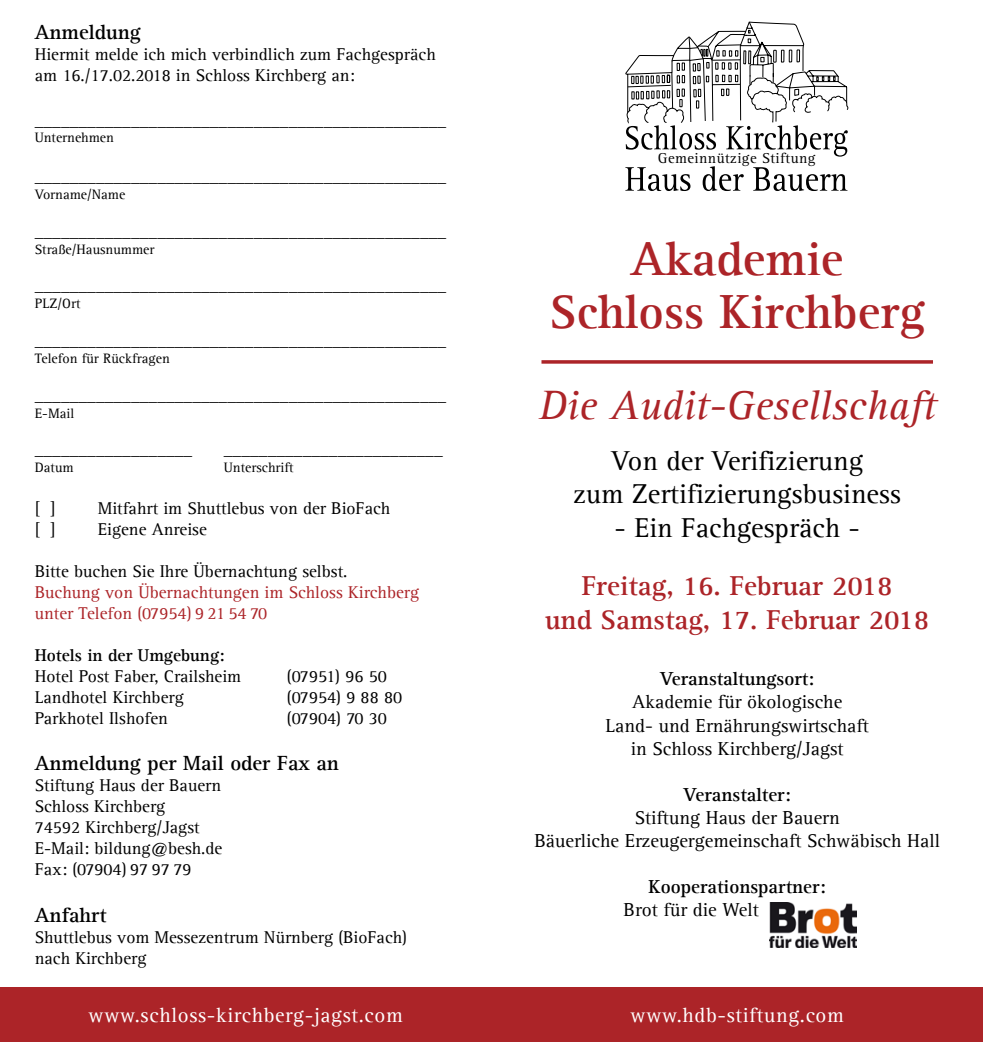
<style>
.page{position:relative;width:983px;height:1042px;background:#fff}
.page>*{position:absolute;margin:0;border:0;box-sizing:border-box;transform-origin:0 0}
.t1{font:700 49px/52.5px "Agfa Rotis Serif";color:#ac2428;text-align:center}
.t2{font:italic 42px "Agfa Rotis Serif";color:#ac2428}
.t3{font:28px/33.6px "Agfa Rotis Serif";color:#000;text-align:center}
.t4{font:700 28px/33.6px "Agfa Rotis Serif";color:#ac2428;text-align:center}
.t5{font:21px "Agfa Rotis Serif";letter-spacing:.03em;color:#fff}
.t6{font:700 21px "Agfa Rotis Serif";color:#000}
.t7{font:19.25px/23.1px "Agfa Rotis Serif";color:#000;text-align:center}
.t8{font:700 19.25px "Agfa Rotis Serif";color:#000}
.t9{font:17.5px/21px "Agfa Rotis Serif";color:#000}
.t10{font:17.5px/21px "Agfa Rotis Serif";color:#ac2428}
.t11{font:700 17.5px "Agfa Rotis Serif";color:#000}
.t12{font:14.88px "Agfa Rotis Serif";letter-spacing:.03em;color:#000}
.t13{font:14px "Agfa Rotis Serif";color:#000}
</style>
<div class="page">
<div style="left:0;top:987px;width:982px;height:55px;background:#ac2428"></div>
<svg style="left:625px;top:21px;width:223px;height:170px"></svg>
<svg style="left:541px;top:360px;width:391px;height:4px"></svg>
<img style="left:769px;top:903px;width:87px;height:44px">
<p class="t6" style="left:35px;top:20px;width:107px">Anmeldung</p>
<p class="t9" style="left:35px;top:44px;width:402px">Hiermit melde ich mich verbindlich zum Fachgespräch am 16./17.02.2018 in Schloss Kirchberg an:</p>
<p class="t9" style="left:35px;top:109px;width:413px">_______________________________________________</p>
<p class="t13" style="left:35px;top:129px;width:81px">Unternehmen</p>
<p class="t9" style="left:35px;top:166px;width:413px">_______________________________________________</p>
<p class="t13" style="left:35px;top:186px;width:92px">Vorname/Name</p>
<p class="t9" style="left:35px;top:221px;width:413px">_______________________________________________</p>
<p class="t13" style="left:35px;top:241px;width:121px">Straße/Hausnummer</p>
<p class="t9" style="left:35px;top:275px;width:413px">_______________________________________________</p>
<p class="t13" style="left:35px;top:295px;width:47px">PLZ/Ort</p>
<p class="t9" style="left:35px;top:330px;width:413px">_______________________________________________</p>
<p class="t13" style="left:35px;top:350px;width:136px">Telefon für Rückfragen</p>
<p class="t9" style="left:35px;top:385px;width:413px">_______________________________________________</p>
<p class="t13" style="left:35px;top:404px;width:41px">E-Mail</p>
<p class="t9" style="left:35px;top:439px;width:159px">__________________</p>
<p class="t9" style="left:224px;top:439px;width:220px">_________________________</p>
<p class="t13" style="left:35px;top:459px;width:40px">Datum</p>
<p class="t13" style="left:224px;top:459px;width:71px">Unterschrift</p>
<p class="t9" style="left:35px;top:498px;width:22px">[ ]</p>
<p class="t9" style="left:98px;top:498px;width:294px">Mitfahrt im Shuttlebus von der BioFach</p>
<p class="t9" style="left:35px;top:519px;width:22px">[ ]</p>
<p class="t9" style="left:98px;top:519px;width:111px">Eigene Anreise</p>
<p class="t9" style="left:35px;top:561px;width:314px">Bitte buchen Sie Ihre Übernachtung selbst.</p>
<p class="t10" style="left:35px;top:582px;width:386px">Buchung von Übernachtungen im Schloss Kirchberg unter Telefon (07954) 9 21 54 70</p>
<p class="t11" style="left:35px;top:645px;width:191px">Hotels in der Umgebung:</p>
<p class="t9" style="left:35px;top:666px;width:208px">Hotel Post Faber, Crailsheim</p>
<p class="t9" style="left:287px;top:666px;width:101px">(07951) 96 50</p>
<p class="t9" style="left:35px;top:687px;width:150px">Landhotel Kirchberg</p>
<p class="t9" style="left:287px;top:687px;width:117px">(07954) 9 88 80</p>
<p class="t9" style="left:35px;top:708px;width:135px">Parkhotel Ilshofen</p>
<p class="t9" style="left:287px;top:708px;width:101px">(07904) 70 30</p>
<p class="t6" style="left:35px;top:751px;width:306px">Anmeldung per Mail oder Fax an</p>
<p class="t9" style="left:35px;top:775px;width:189px">Stiftung Haus der Bauern<br>Schloss Kirchberg<br>74592 Kirchberg/Jagst<br>E-Mail: bildung@besh.de<br>Fax: (07904) 97 97 79</p>
<p class="t6" style="left:35px;top:902px;width:73px">Anfahrt</p>
<p class="t9" style="left:35px;top:926px;width:374px">Shuttlebus vom Messezentrum Nürnberg (BioFach) nach Kirchberg</p>
<p class="t12" style="left:657px;top:149px;width:159px">Gemeinnützige Stiftung</p>
<h1 class="t1" style="left:549px;top:233px;width:377px">Akademie<br>Schloss Kirchberg</h1>
<h2 class="t2" style="left:538px;top:380px;width:399px">Die Audit-Gesellschaft</h2>
<h3 class="t3" style="left:573px;top:444px;width:329px">Von der Verifizierung<br>zum Zertifizierungsbusiness</h3>
<h3 class="t3" style="left:614px;top:511px;width:247px">- Ein Fachgespräch -</h3>
<h3 class="t4" style="left:545px;top:569px;width:386px">Freitag, 16. Februar 2018<br>und Samstag, 17. Februar 2018</h3>
<p class="t8" style="left:660px;top:667px;width:156px">Veranstaltungsort:</p>
<p class="t7" style="left:605px;top:691px;width:265px">Akademie für ökologische<br>Land- und Ernährungswirtschaft in Schloss Kirchberg/Jagst</p>
<p class="t8" style="left:683px;top:783px;width:109px">Veranstalter:</p>
<p class="t7" style="left:534px;top:806px;width:407px">Stiftung Haus der Bauern<br>Bäuerliche Erzeugergemeinschaft Schwäbisch Hall</p>
<p class="t8" style="left:648px;top:875px;width:179px">Kooperationspartner:</p>
<p class="t7" style="left:623px;top:898px;width:137px">Brot für die Welt</p>
<p class="t5" style="left:89px;top:1002px;width:315px">www.schloss-kirchberg-jagst.com</p>
<p class="t5" style="left:630px;top:1002px;width:215px">www.hdb-stiftung.com</p>
</div>
